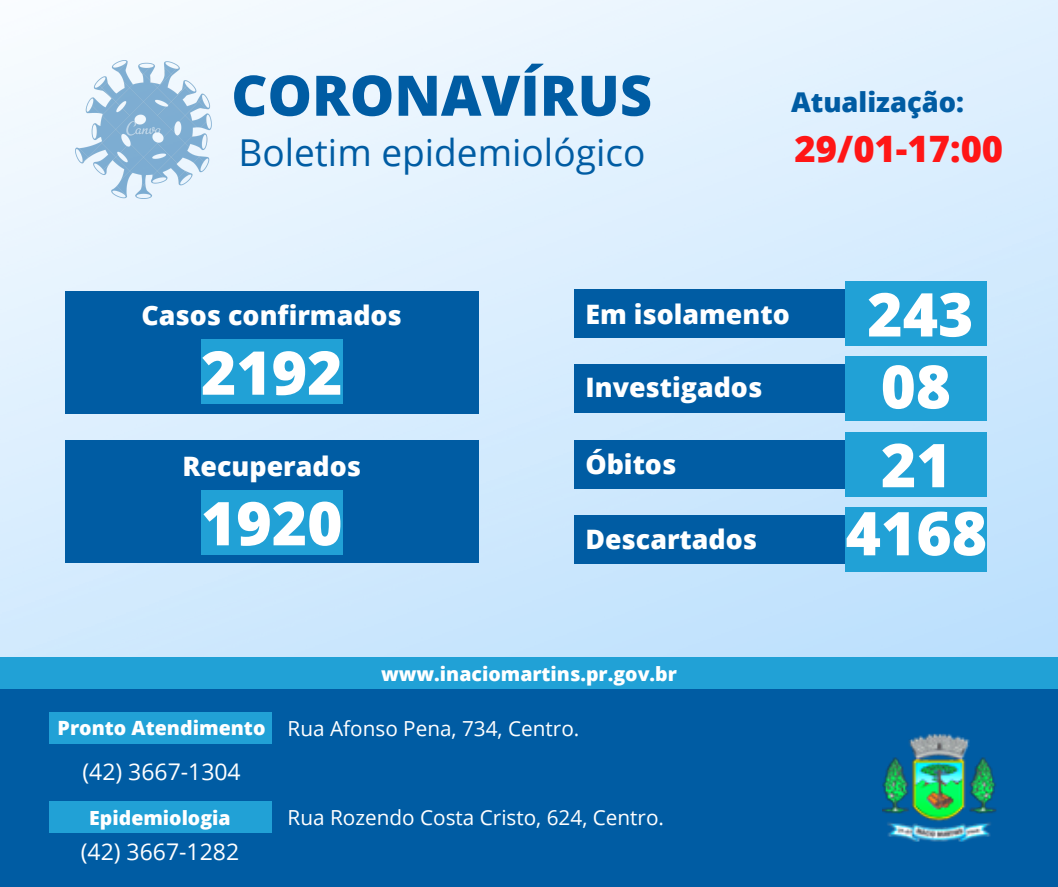
<style>
.page{position:relative;width:1058px;height:887px;background:#fff}
.page>*{position:absolute;margin:0;border:0;box-sizing:border-box;transform-origin:0 0}
.t1{font:800 70.5px "Open Sans";color:#fff}
.t2{font:800 60.45px "Open Sans";color:#fff}
.t3{font:800 59.85px "Open Sans";color:#fff}
.t4{font:800 55.95px "Open Sans";color:#005ca3}
.t5{font:37.05px "Open Sans";color:#005ca3}
.t6{font:800 36.3px "Open Sans";color:#ff1616}
.t7{font:800 27.3px "Open Sans";color:#005ca3}
.t8{font:800 26.7px "Open Sans";color:#fff}
.t9{font:22.95px "Open Sans";color:#fff}
.t10{font:20.7px "Open Sans";color:#fff}
.t11{font:800 19.65px "Open Sans";color:#fff}
.t12{font:800 19.5px "Open Sans";color:#fff}
</style>
<div class="page">
<img style="left:0;top:0;width:1057px;height:689px">
<div style="left:0;top:689px;width:1058px;height:197px;background:#005ca3"></div>
<div style="left:0;top:657px;width:1058px;height:31px;background:#21a1d6"></div>
<div style="left:574px;top:290px;width:290px;height:48px;background:#005ca3"></div>
<img style="left:75px;top:60px;width:136px;height:139px">
<div style="left:65px;top:291px;width:413px;height:123px;background:#005ca3"></div>
<div style="left:845px;top:281px;width:142px;height:65px;background:#21a1d6"></div>
<div style="left:574px;top:364px;width:290px;height:49px;background:#005ca3"></div>
<div style="left:845px;top:356px;width:142px;height:64px;background:#21a1d6"></div>
<div style="left:574px;top:440px;width:290px;height:48px;background:#005ca3"></div>
<div style="left:845px;top:432px;width:142px;height:64px;background:#21a1d6"></div>
<div style="left:574px;top:515px;width:290px;height:48px;background:#005ca3"></div>
<div style="left:845px;top:507px;width:142px;height:64px;background:#21a1d6"></div>
<div style="left:49px;top:711px;width:222px;height:32px;background:#21a1d6"></div>
<img style="left:882px;top:733px;width:115px;height:109px">
<div style="left:49px;top:801px;width:222px;height:31px;background:#21a1d6"></div>
<div style="left:65px;top:440px;width:413px;height:123px;background:#005ca3"></div>
<div style="left:201px;top:340px;width:141px;height:64px;background:#21a1d6"></div>
<div style="left:201px;top:490px;width:141px;height:64px;background:#21a1d6"></div>
<p class="t4" style="left:231px;top:56px;width:422px">CORONAVÍRUS</p>
<p class="t5" style="left:238px;top:126px;width:408px">Boletim epidemiológico</p>
<p class="t7" style="left:791px;top:83px;width:174px">Atualização:</p>
<p class="t6" style="left:794px;top:123px;width:210px">29/01-17:00</p>
<p class="t8" style="left:142px;top:296px;width:262px">Casos confirmados</p>
<p class="t2" style="left:201px;top:330px;width:143px">2192</p>
<p class="t8" style="left:182px;top:447px;width:180px">Recuperados</p>
<p class="t1" style="left:230px;top:474px;width:84px">15</p>
<p class="t2" style="left:201px;top:480px;width:143px">1920</p>
<p class="t8" style="left:585px;top:295px;width:206px">Em isolamento</p>
<p class="t8" style="left:585px;top:368px;width:178px">Investigados</p>
<p class="t8" style="left:585px;top:445px;width:92px">Óbitos</p>
<p class="t8" style="left:585px;top:520px;width:173px">Descartados</p>
<p class="t12" style="left:381px;top:660px;width:297px">www.inaciomartins.pr.gov.br</p>
<p class="t11" style="left:58px;top:713px;width:209px">Pronto Atendimento</p>
<p class="t10" style="left:287px;top:713px;width:293px">Rua Afonso Pena, 734, Centro.</p>
<p class="t9" style="left:82px;top:755px;width:160px">(42) 3667-1304</p>
<p class="t12" style="left:89px;top:803px;width:143px">Epidemiologia</p>
<p class="t9" style="left:81px;top:835px;width:160px">(42) 3667-1282</p>
<p class="t10" style="left:287px;top:802px;width:378px">Rua Rozendo Costa Cristo, 624, Centro.</p>
<p class="t2" style="left:867px;top:272px;width:108px">243</p>
<p class="t3" style="left:880px;top:344px;width:72px">08</p>
<p class="t2" style="left:881px;top:422px;width:72px">21</p>
<p class="t2" style="left:845px;top:490px;width:143px">4168</p>
</div>
